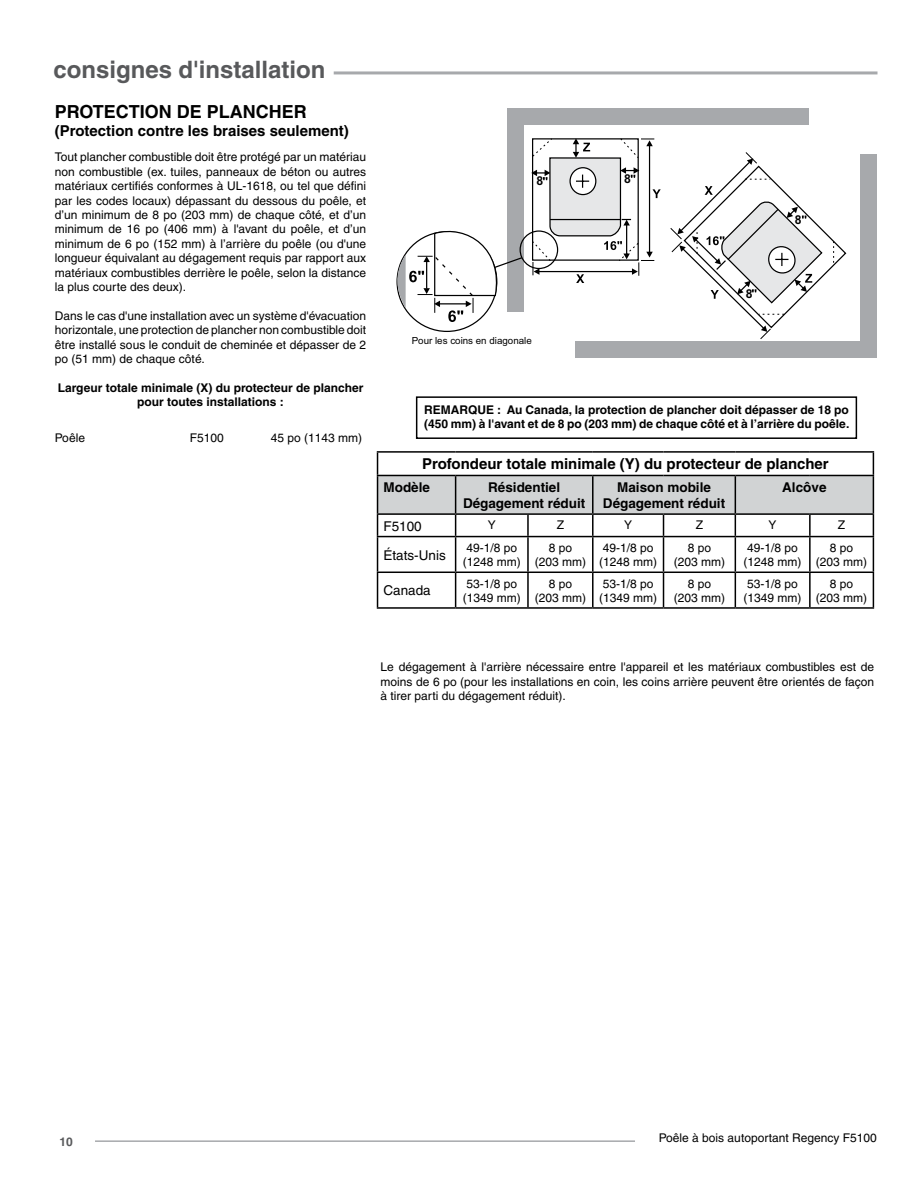
<style>
.page{position:relative;width:918px;height:1188px;background:#fff}
.page>*{position:absolute;margin:0;border:0;box-sizing:border-box;transform-origin:0 0}
.t1{font:700 24px "Helvetica";color:#58595b}
.t2{font:700 18px "Helvetica";color:#000}
.t3{font:700 15px "Helvetica";color:#000}
.t4{font:700 13.5px/16.2px "Helvetica";color:#000;text-align:center}
.t5{font:13.5px "Helvetica";color:#000}
.t6{font:700 12.15px "Arial";color:#000}
.t7{font:12px/14.4px "Helvetica";color:#000;text-align:center}
.t8{font:700 12px/14.4px "Helvetica";color:#000;text-align:center}
.t9{font:700 12px "Helvetica";color:#58595b}
.t10{font:9.75px "Arial";color:#000}
</style>
<div class="page">
<hr style="left:95px;top:1140px;width:540px;height:2px;background:#a7a9ac">
<hr style="left:334px;top:71px;width:543px;height:3px;background:#a7a9ac">
<div style="left:416px;top:396px;width:441px;height:43px;border:2px solid #000"></div>
<hr style="left:377px;top:451px;width:79px;height:2px;background:#000">
<hr style="left:456px;top:451px;width:72px;height:2px;background:#000">
<hr style="left:528px;top:451px;width:65px;height:2px;background:#000">
<hr style="left:593px;top:451px;width:71px;height:2px;background:#000">
<hr style="left:664px;top:451px;width:71px;height:2px;background:#000">
<hr style="left:735px;top:451px;width:75px;height:2px;background:#000">
<hr style="left:810px;top:451px;width:64px;height:2px;background:#000">
<svg style="left:377px;top:453px;width:497px;height:83px"></svg>
<hr style="left:377px;top:536px;width:79px;height:1px;background:#000">
<hr style="left:377px;top:537px;width:1px;height:35px;background:#000">
<hr style="left:456px;top:536px;width:72px;height:1px;background:#000">
<hr style="left:455px;top:537px;width:1px;height:35px;background:#000">
<hr style="left:528px;top:536px;width:65px;height:1px;background:#000">
<hr style="left:527px;top:537px;width:2px;height:35px;background:#000">
<hr style="left:593px;top:536px;width:71px;height:1px;background:#000">
<hr style="left:592px;top:537px;width:2px;height:35px;background:#000">
<hr style="left:664px;top:536px;width:71px;height:1px;background:#000">
<hr style="left:663px;top:537px;width:1px;height:35px;background:#000">
<hr style="left:735px;top:536px;width:75px;height:1px;background:#000">
<hr style="left:735px;top:537px;width:1px;height:35px;background:#000">
<hr style="left:810px;top:536px;width:64px;height:1px;background:#000">
<hr style="left:809px;top:537px;width:2px;height:35px;background:#000">
<hr style="left:873px;top:537px;width:1px;height:35px;background:#000">
<hr style="left:377px;top:572px;width:79px;height:1px;background:#000">
<hr style="left:377px;top:573px;width:1px;height:34px;background:#000">
<hr style="left:456px;top:572px;width:72px;height:1px;background:#000">
<hr style="left:455px;top:573px;width:1px;height:34px;background:#000">
<hr style="left:528px;top:572px;width:65px;height:1px;background:#000">
<hr style="left:527px;top:573px;width:2px;height:34px;background:#000">
<hr style="left:593px;top:572px;width:71px;height:1px;background:#000">
<hr style="left:592px;top:573px;width:2px;height:34px;background:#000">
<hr style="left:664px;top:572px;width:71px;height:1px;background:#000">
<hr style="left:663px;top:573px;width:1px;height:34px;background:#000">
<hr style="left:735px;top:572px;width:75px;height:1px;background:#000">
<hr style="left:735px;top:573px;width:1px;height:34px;background:#000">
<hr style="left:810px;top:572px;width:64px;height:1px;background:#000">
<hr style="left:809px;top:573px;width:2px;height:34px;background:#000">
<hr style="left:873px;top:573px;width:1px;height:34px;background:#000">
<hr style="left:377px;top:607px;width:79px;height:2px;background:#000">
<hr style="left:456px;top:607px;width:72px;height:2px;background:#000">
<hr style="left:528px;top:607px;width:65px;height:2px;background:#000">
<hr style="left:593px;top:607px;width:71px;height:2px;background:#000">
<hr style="left:664px;top:607px;width:71px;height:2px;background:#000">
<hr style="left:735px;top:607px;width:75px;height:2px;background:#000">
<hr style="left:810px;top:607px;width:64px;height:2px;background:#000">
<div style="left:508px;top:108px;width:16px;height:204px;background:#a7a9ac"></div>
<div style="left:508px;top:108px;width:301px;height:17px;background:#a7a9ac"></div>
<div style="left:860px;top:154px;width:17px;height:204px;background:#a7a9ac"></div>
<div style="left:575px;top:341px;width:302px;height:17px;background:#a7a9ac"></div>
<svg style="left:639px;top:139px;width:129px;height:200px"></svg>
<hr style="left:649px;top:146px;width:1px;height:106px;background:#000">
<svg style="left:646px;top:140px;width:7px;height:6px"></svg>
<svg style="left:646px;top:252px;width:7px;height:6px"></svg>
<svg style="left:653px;top:189px;width:8px;height:9px"></svg>
<svg style="left:677px;top:152px;width:170px;height:180px"></svg>
<svg style="left:396px;top:138px;width:243px;height:184px"></svg>
<h1 class="t1" style="left:53px;top:55px;width:274px">consignes d'installation</h1>
<h2 class="t2" style="left:55px;top:101px;width:253px">PROTECTION DE PLANCHER</h2>
<p class="t3" style="left:55px;top:122px;width:295px">(Protection contre les braises seulement)</p>
<p class="t7" style="left:55px;top:150px;width:313px;text-align:justify">Tout plancher combustible doit être protégé par un matériau non combustible (ex. tuiles, panneaux de béton ou autres matériaux certifiés conformes à UL-1618, ou tel que défini par les codes locaux) dépassant du dessous du poêle, et d’un minimum de 8 po (203 mm) de chaque côté, et d’un minimum de 16 po (406 mm) à l'avant du poêle, et d’un minimum de 6 po (152 mm) à l’arrière du poêle (ou d'une longueur équivalant au dégagement requis par rapport aux matériaux combustibles derrière le poêle, selon la distance la plus courte des deux).</p>
<p class="t7" style="left:55px;top:308px;width:313px;text-align:justify">Dans le cas d'une installation avec un système d'évacuation horizontale, une protection de plancher non combustible doit être installé sous le conduit de cheminée et dépasser de 2 po (51 mm) de chaque côté.</p>
<p class="t8" style="left:58px;top:380px;width:307px">Largeur totale minimale (X) du protecteur de plancher pour toutes installations :</p>
<p class="t7" style="left:55px;top:431px;width:32px">Poêle</p>
<p class="t7" style="left:190px;top:431px;width:36px">F5100</p>
<p class="t7" style="left:271px;top:431px;width:93px">45 po (1143 mm)</p>
<p class="t6" style="left:537px;top:172px;width:8px">8</p>
<p class="t6" style="left:624px;top:170px;width:8px">8</p>
<p class="t10" style="left:412px;top:334px;width:122px">Pour les coins en diagonale</p>
<p class="t6" style="left:746px;top:285px;width:8px">8</p>
<p class="t6" style="left:795px;top:211px;width:8px">8</p>
<p class="t8" style="left:424px;top:402px;width:427px;text-align:left">REMARQUE : Au Canada, la protection de plancher doit dépasser de 18 po (450 mm) à l'avant et de 8 po (203 mm) de chaque côté et à l’arrière du poêle.</p>
<p class="t3" style="left:422px;top:455px;width:408px">Profondeur totale minimale (Y) du protecteur de plancher</p>
<p class="t4" style="left:384px;top:479px;width:48px">Modèle</p>
<p class="t4" style="left:463px;top:479px;width:124px">Résidentiel<br>Dégagement réduit</p>
<p class="t4" style="left:603px;top:479px;width:124px">Maison mobile<br>Dégagement réduit</p>
<p class="t4" style="left:782px;top:479px;width:46px">Alcôve</p>
<p class="t5" style="left:384px;top:518px;width:40px">F5100</p>
<p class="t7" style="left:488px;top:518px;width:10px">Y</p>
<p class="t7" style="left:557px;top:518px;width:9px">Z</p>
<p class="t7" style="left:624px;top:518px;width:10px">Y</p>
<p class="t7" style="left:696px;top:518px;width:9px">Z</p>
<p class="t7" style="left:769px;top:518px;width:10px">Y</p>
<p class="t7" style="left:838px;top:518px;width:9px">Z</p>
<p class="t5" style="left:384px;top:547px;width:64px">États-Unis</p>
<p class="t7" style="left:463px;top:540px;width:60px">49-1/8 po (1248 mm)</p>
<p class="t7" style="left:535px;top:540px;width:53px">8 po<br>(203 mm)</p>
<p class="t7" style="left:599px;top:540px;width:60px">49-1/8 po (1248 mm)</p>
<p class="t7" style="left:674px;top:540px;width:53px">8 po<br>(203 mm)</p>
<p class="t7" style="left:744px;top:540px;width:60px">49-1/8 po (1248 mm)</p>
<p class="t7" style="left:816px;top:540px;width:53px">8 po<br>(203 mm)</p>
<p class="t5" style="left:384px;top:583px;width:49px">Canada</p>
<p class="t7" style="left:463px;top:576px;width:60px">53-1/8 po (1349 mm)</p>
<p class="t7" style="left:535px;top:576px;width:53px">8 po<br>(203 mm)</p>
<p class="t7" style="left:599px;top:576px;width:60px">53-1/8 po (1349 mm)</p>
<p class="t7" style="left:674px;top:576px;width:53px">8 po<br>(203 mm)</p>
<p class="t7" style="left:744px;top:576px;width:60px">53-1/8 po (1349 mm)</p>
<p class="t7" style="left:816px;top:576px;width:53px">8 po<br>(203 mm)</p>
<p class="t7" style="left:381px;top:660px;width:495px;text-align:justify">Le dégagement à l'arrière nécessaire entre l'appareil et les matériaux combustibles est de moins de 6 po (pour les installations en coin, les coins arrière peuvent être orientés de façon à tirer parti du dégagement réduit).</p>
<p class="t9" style="left:60px;top:1134px;width:15px">10</p>
<p class="t7" style="left:659px;top:1131px;width:220px">Poêle à bois autoportant Regency F5100</p>
</div>
